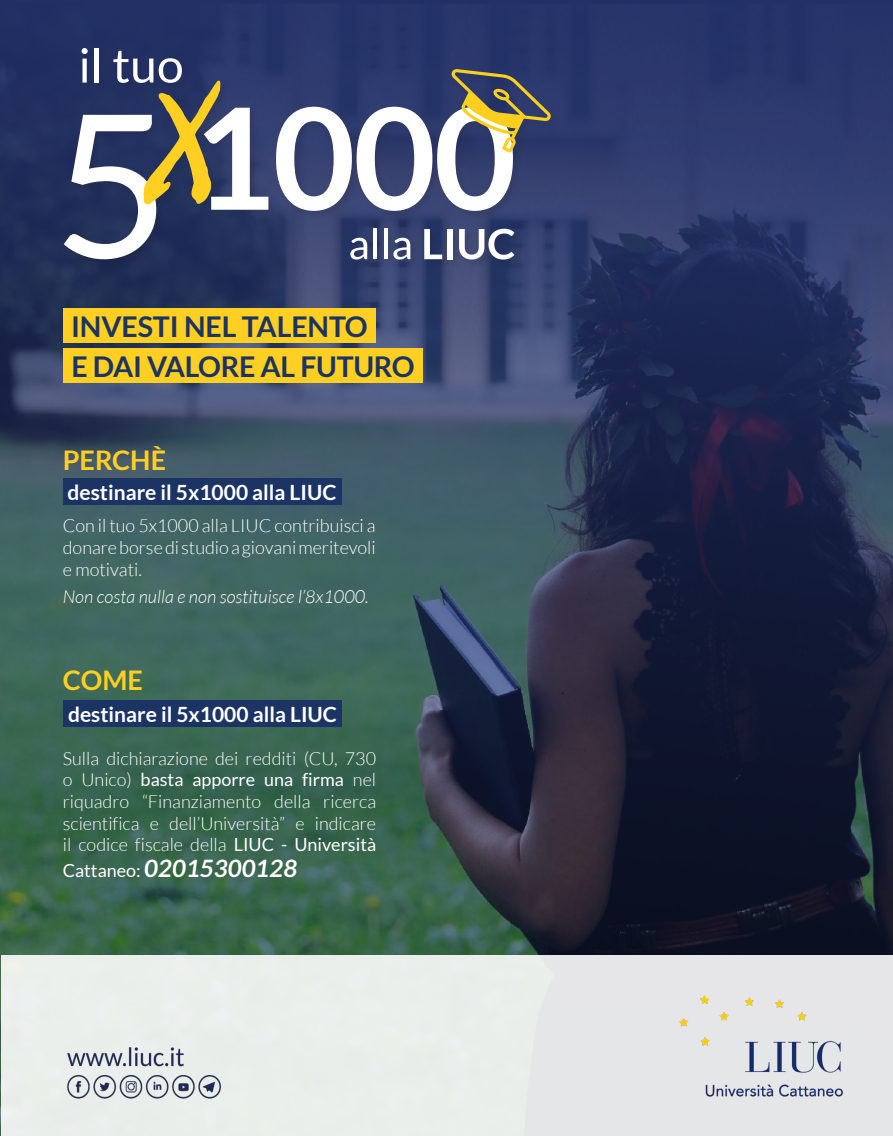
<style>
.page{position:relative;width:893px;height:1136px;background:#fff}
.page>*{position:absolute;margin:0;border:0;box-sizing:border-box;transform-origin:0 0}
.t1{font:700 28.65px/40.2px "Lato";letter-spacing:-.01em;color:#1b3463}
.t2{font:700 27px "Lato";color:#ffcf21}
.t3{font:italic 700 24px "Lato";color:#fff}
.t4{font:700 21px "Lato";color:#fff}
.t5{font:300 18px/21.6px "Lato";color:#fff;text-align:justify}
.t6{font:italic 300 18px "Lato";color:#fff}
.s1{font-weight:400}
.s2{font-weight:400;font-style:normal;font-size:18px}
</style>
<div class="page">
<img style="left:0;top:0;width:893px;height:1135px">
<div style="left:1px;top:955px;width:891px;height:180px;background:#e9eeea"></div>
<div style="left:64px;top:47px;width:496px;height:221px;background:#231f20;opacity:.15"></div>
<svg style="left:64px;top:48px;width:204px;height:211px"></svg>
<svg style="left:350px;top:238px;width:17px;height:21px"></svg>
<hr style="left:373px;top:228px;width:4px;height:31px;background:#fff">
<hr style="left:384px;top:228px;width:4px;height:31px;background:#fff">
<svg style="left:393px;top:238px;width:17px;height:21px"></svg>
<svg style="left:424px;top:229px;width:18px;height:30px"></svg>
<div style="left:447px;top:229px;width:6px;height:30px;background:#fff"></div>
<svg style="left:459px;top:229px;width:55px;height:30px"></svg>
<svg style="left:276px;top:69px;width:275px;height:142px"></svg>
<img style="left:679px;top:995px;width:165px;height:102px">
<div style="left:63px;top:308px;width:313px;height:34px;background:#ffcf21"></div>
<div style="left:63px;top:348px;width:360px;height:34px;background:#ffcf21"></div>
<img style="left:67px;top:1075px;width:155px;height:24px">
<img style="left:67px;top:1047px;width:117px;height:20px">
<div style="left:63px;top:478px;width:278px;height:27px;background:#1b3463"></div>
<div style="left:63px;top:700px;width:279px;height:26px;background:#1b3463"></div>
<p class="t1" style="left:71px;top:306px;width:345px">INVESTI NEL TALENTO<br>E DAI VALORE AL FUTURO</p>
<p class="t2" style="left:63px;top:445px;width:105px">PERCHÈ</p>
<p class="t4" style="left:68px;top:480px;width:270px">destinare il 5x1000 alla LIUC</p>
<p class="t5" style="left:63px;top:515px;width:314px">Con il tuo 5x1000 alla LIUC contribuisci a donare borse di studio a giovani meritevoli e motivati.</p>
<p class="t6" style="left:63px;top:586px;width:307px">Non costa nulla e non sostituisce l’8x1000.</p>
<p class="t2" style="left:63px;top:664px;width:82px">COME</p>
<p class="t4" style="left:68px;top:702px;width:270px">destinare il 5x1000 alla LIUC</p>
<p class="t5" style="left:63px;top:747px;width:315px">Sulla dichiarazione dei redditi (CU, 730 o Unico) <span class="s1">basta apporre una firma</span> nel riquadro “Finanziamento della ricerca scientifica e dell’Università” e indicare il codice fiscale della <span class="s1">LIUC - Università</span></p>
<p class="t3" style="left:63px;top:854px;width:236px"><span class="s2">Cattaneo:</span> 02015300128</p>
</div>
